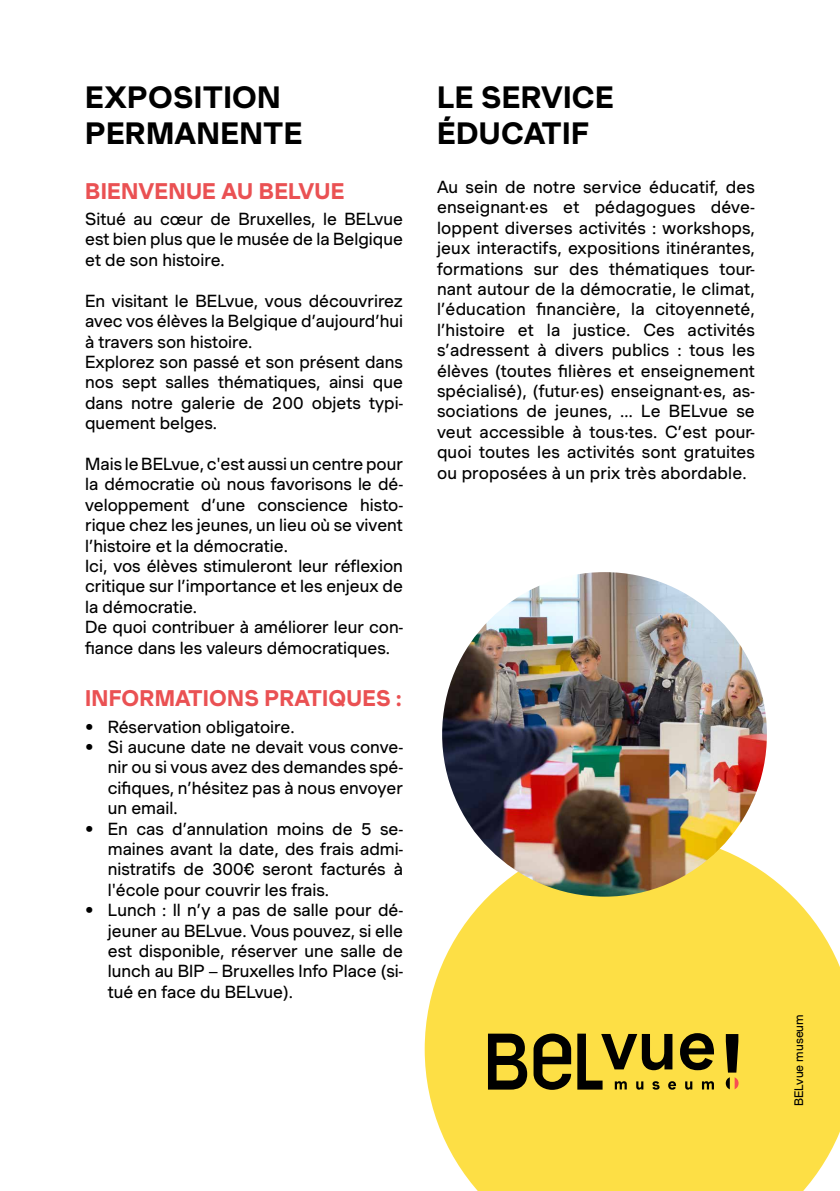
<style>
.page{position:relative;width:840px;height:1191px;background:#fff}
.page>*{position:absolute;margin:0;border:0;box-sizing:border-box;transform-origin:0 0}
.t1{font:30px/36px "Muoto Bold 3";letter-spacing:.01em;color:#000}
.t2{font:22px "Muoto Bold 3";letter-spacing:.01em;color:#ea5153}
.t3{font:17px/20.4px "Muoto Regular 3";color:#000;text-align:justify}
.t4{font:12px "Muoto Regular 5";color:#000}
</style>
<div class="page">
<svg style="left:424px;top:833px;width:415px;height:358px;background:#fce35f"></svg>
<img style="left:442px;top:572px;width:324px;height:324px;border-radius:162px">
<svg style="left:725px;top:1034px;width:13px;height:55px"></svg>
<svg style="left:487px;top:1033px;width:40px;height:56px;background:#5d5219"></svg>
<svg style="left:533px;top:1033px;width:38px;height:56px;background:#70621e"></svg>
<svg style="left:577px;top:1033px;width:136px;height:56px;background:#9d8a2a"></svg>
<h1 class="t1" style="left:85px;top:79px;width:218px">EXPOSITION<br>PERMANENTE</h1>
<p class="t2" style="left:85px;top:175px;width:260px">BIENVENUE AU BELVUE</p>
<p class="t3" style="left:85px;top:208px;width:319px">Situé au cœur de Bruxelles, le BELvue est bien plus que le musée de la Belgique et de son histoire.</p>
<p class="t3" style="left:85px;top:290px;width:319px;text-align:left">En visitant le BELvue, vous découvrirez avec vos élèves la Belgique d’aujourd’hui à travers son histoire.<br>Explorez son passé et son présent dans nos sept salles thématiques, ainsi que dans notre galerie de 200 objets typi&shy;quement belges.</p>
<p class="t3" style="left:85px;top:453px;width:319px;text-align:left">Mais le BELvue, c'est aussi un centre pour la démocratie où nous favorisons le dé&shy;veloppement d’une conscience histo&shy;rique chez les jeunes, un lieu où se vivent l’histoire et la démocratie.<br>Ici, vos élèves stimuleront leur réflexion critique sur l’importance et les enjeux de la démocratie.<br>De quoi contribuer à améliorer leur con&shy;fiance dans les valeurs démocratiques.</p>
<p class="t2" style="left:85px;top:682px;width:317px">INFORMATIONS PRATIQUES :</p>
<p class="t3" style="left:85px;top:716px;width:211px">• Réservation obligatoire.</p>
<p class="t3" style="left:108px;top:736px;width:296px;text-indent:-23px">• Si aucune date ne devait vous conve&shy;nir ou si vous avez des demandes spé&shy;cifiques, n’hésitez pas à nous envoyer un email.</p>
<p class="t3" style="left:108px;top:818px;width:296px;text-indent:-23px">• En cas d’annulation moins de 5 se&shy;maines avant la date, des frais admi&shy;nistratifs de 300€ seront facturés à l'école pour couvrir les frais.</p>
<p class="t3" style="left:108px;top:899px;width:296px;text-indent:-23px">• Lunch : Il n’y a pas de salle pour dé&shy;jeuner au BELvue. Vous pouvez, si elle est disponible, réserver une salle de lunch au BIP – Bruxelles Info Place (si&shy;tué en face du BELvue).</p>
<h1 class="t1" style="left:437px;top:79px;width:178px">LE SERVICE<br>ÉDUCATIF</h1>
<p class="t3" style="left:437px;top:176px;width:319px">Au sein de notre service éducatif, des enseignant·es et pédagogues déve&shy;loppent diverses activités : workshops, jeux interactifs, expositions itinérantes, formations sur des thématiques tour&shy;nant autour de la démocratie, le climat, l’éducation financière, la citoyenneté, l’histoire et la justice. Ces activités s’adressent à divers publics : tous les élèves (toutes filières et enseignement spécialisé), (futur·es) enseignant·es, as&shy;sociations de jeunes, … Le BELvue se veut accessible à tous·tes. C’est pour&shy;quoi toutes les activités sont gratuites ou proposées à un prix très abordable.</p>
<p class="t4" style="left:789px;top:1106px;width:93px;rotate:-90deg">BELvue museum</p>
</div>
